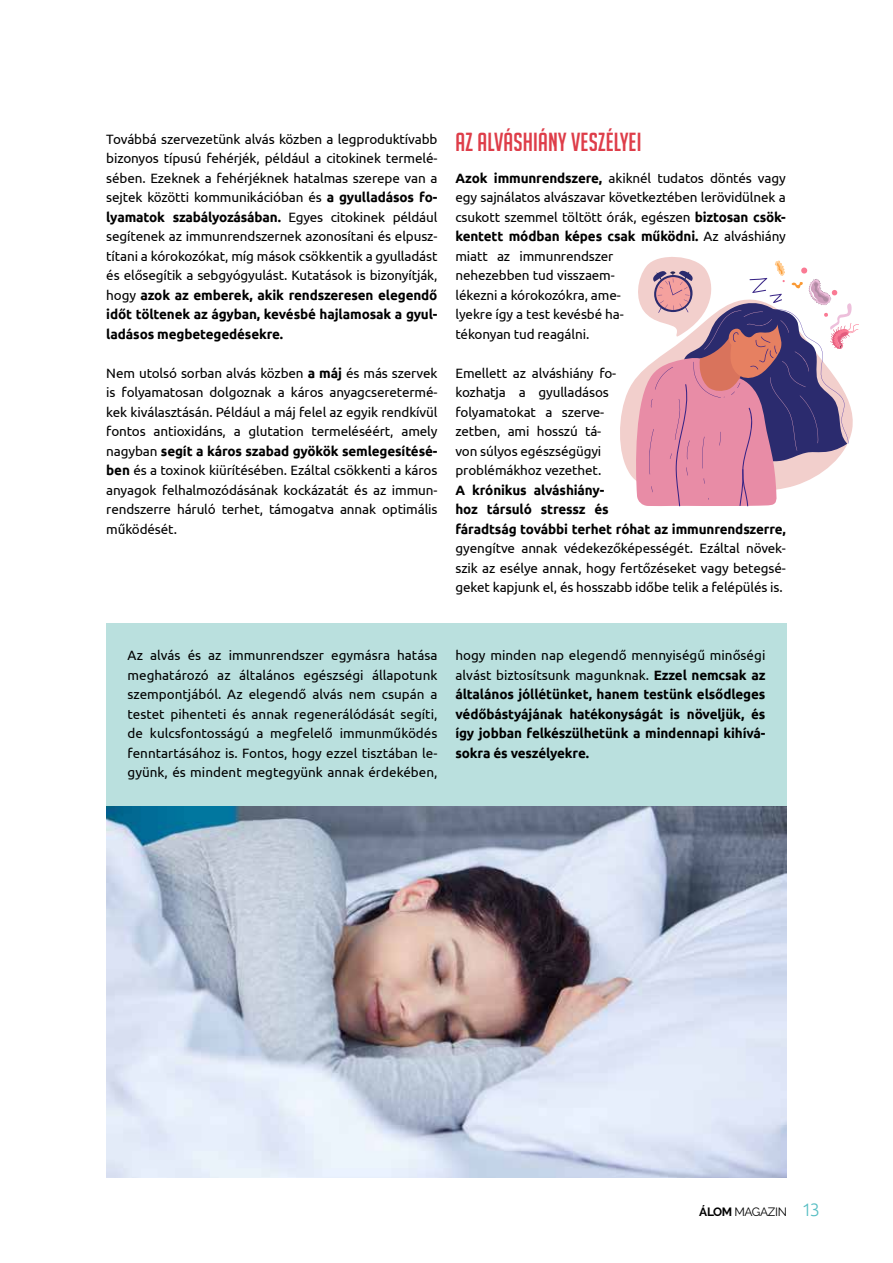
<style>
.page{position:relative;width:893px;height:1263px;background:#fff}
.page>*{position:absolute;margin:0;border:0;box-sizing:border-box;transform-origin:0 0}
.t1{font:25.5px "Big Noodle Titling Hu";letter-spacing:.01em;color:#de3d49}
.t2{font:13.5px/19.5px "Ubuntu";letter-spacing:-.01em;color:#000;text-align:justify}
.t3{font:700 13.5px/19.5px "Ubuntu";letter-spacing:-.01em;color:#000}
.t4{font:12px "Raleway";letter-spacing:-.03em;color:#000}
.s1{font-weight:700}
.s2{font-weight:400}
.s3{font-family:"Ubuntu";font-weight:300;font-size:18px;color:#58bec3}
</style>
<div class="page">
<div style="left:106px;top:623px;width:681px;height:271px;background:#bae0de"></div>
<img style="left:106px;top:807px;width:681px;height:370px">
<svg style="left:620px;top:381px;width:14px;height:98px"></svg>
<svg style="left:634px;top:257px;width:225px;height:249px"></svg>
<hr style="left:0;top:0;width:1px;height:1263px;background:#76c2be">
<p class="t2" style="left:106px;top:129px;width:333px">Továbbá szervezetünk alvás közben a legproduktívabb bizonyos típusú fehérjék, például a citokinek termelé&shy;sében. Ezeknek a fehérjéknek hatalmas szerepe van a sejtek közötti kommunikációban és <span class="s1">a gyulladásos fo&shy;lyamatok szabályozásában.</span> Egyes citokinek például segítenek az immunrendszernek azonosítani és elpusz&shy;títani a kórokozókat, míg mások csökkentik a gyulladást és elősegítik a sebgyógyulást. Kutatások is bizonyítják, hogy <span class="s1">azok az emberek, akik rendszeresen elegendő időt töltenek az ágyban, kevésbé hajlamosak a gyul&shy;ladásos megbetegedésekre.</span></p>
<p class="t2" style="left:106px;top:363px;width:333px">Nem utolsó sorban alvás közben <span class="s1">a máj</span> és más szervek is folyamatosan dolgoznak a káros anyagcseretermé&shy;kek kiválasztásán. Például a máj felel az egyik rendkívül fontos antioxidáns, a glutation termeléséért, amely nagyban <span class="s1">segít a káros szabad gyökök semlegesítésé&shy;ben</span> és a toxinok kiürítésében. Ezáltal csökkenti a káros anyagok felhalmozódásának kockázatát és az immun&shy;rendszerre háruló terhet, támogatva annak optimális működését.</p>
<h1 class="t1" style="left:455px;top:128px;width:187px">AZ ALVÁSHIÁNY VESZÉLYEI</h1>
<p class="t2" style="left:455px;top:168px;width:332px;text-align:left"><span class="s1">Azok immunrendszere,</span> akiknél tudatos döntés vagy egy sajnálatos alvászavar következtében lerövidülnek a csukott szemmel töltött órák, egészen <span class="s1">biztosan csök&shy;kentett módban képes csak működni.</span> Az alváshiány miatt az immunrendszer<br>nehezebben tud visszaem-<br>lékezni a kórokozókra, ame-<br>lyekre így a test kevésbé ha-<br>tékonyan tud reagálni.</p>
<p class="t2" style="left:455px;top:363px;width:162px;text-align:left">Emellett az alváshiány fo&shy;kozhatja a gyulladásos folyamatokat a szerve&shy;zetben, ami hosszú tá&shy;von súlyos egészségügyi problémákhoz vezethet.</p>
<p class="t3" style="left:455px;top:480px;width:332px">A krónikus alváshiány-<br>hoz társuló stressz és<br>fáradtság további terhet róhat az immunrendszerre,</p>
<p class="t2" style="left:455px;top:538px;width:332px">gyengítve annak védekezőképességét. Ezáltal növek&shy;szik az esélye annak, hogy fertőzéseket vagy betegsé&shy;geket kapjunk el, és hosszabb időbe telik a felépülés is.</p>
<p class="t2" style="left:128px;top:645px;width:311px">Az alvás és az immunrendszer egymásra hatása meghatározó az általános egészségi állapotunk szempontjából. Az elegendő alvás nem csupán a testet pihenteti és annak regenerálódását segíti, de kulcsfontosságú a megfelelő immunműködés fenntartásához is. Fontos, hogy ezzel tisztában le&shy;gyünk, és mindent megtegyünk annak érdekében,</p>
<p class="t3" style="left:455px;top:646px;width:311px;text-align:justify"><span class="s2">hogy minden nap elegendő mennyiségű minőségi alvást biztosítsunk magunknak.</span> Ezzel nemcsak az általános jóllétünket, hanem testünk elsődleges védőbástyájának hatékonyságát is növeljük, és így jobban felkészülhetünk a mindennapi kihívá&shy;sokra és veszélyekre.</p>
<p class="t4" style="left:699px;top:1205px;width:122px"><span class="s1">ÁLOM</span> MAGAZIN <span class="s3">13</span></p>
</div>
